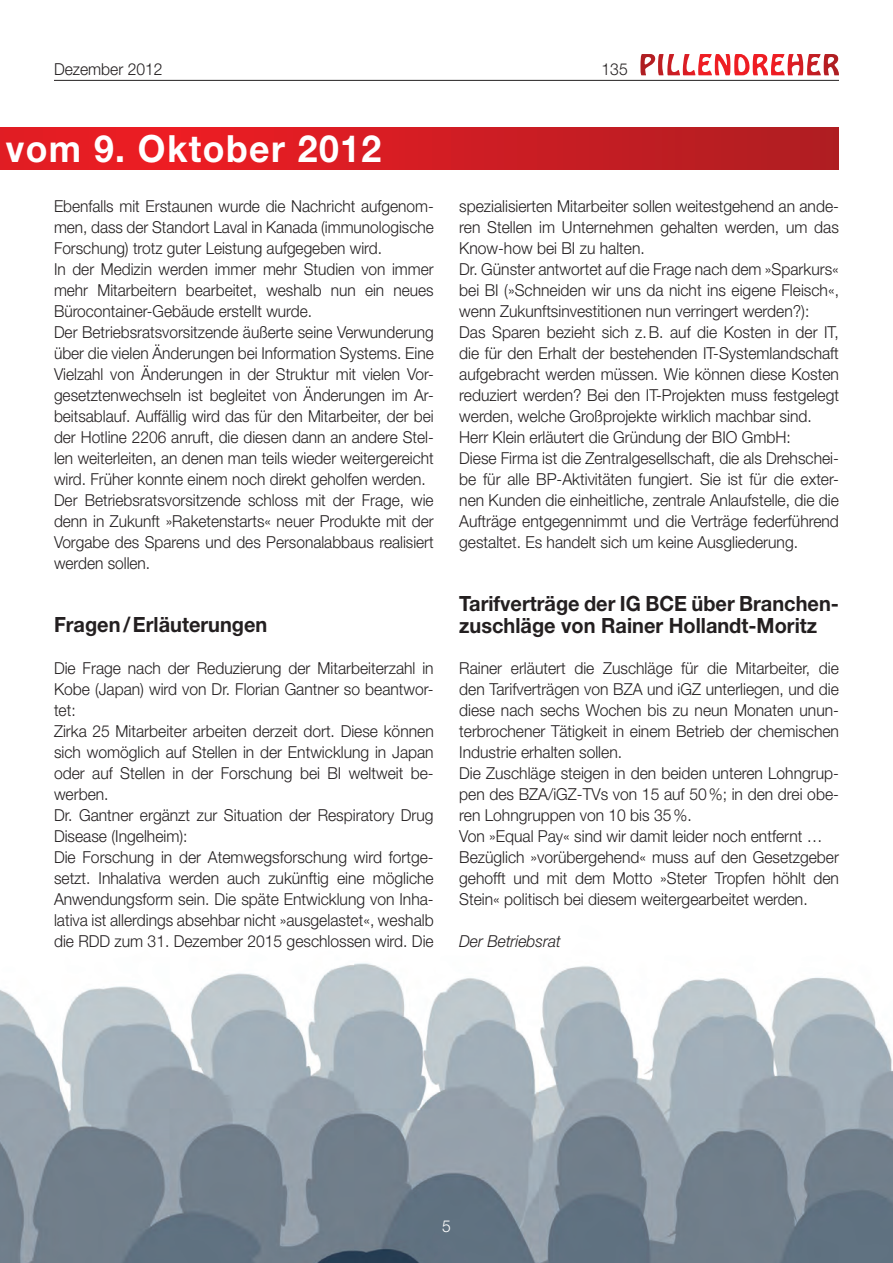
<style>
.page{position:relative;width:893px;height:1263px;background:#fff}
.page>*{position:absolute;margin:0;border:0;box-sizing:border-box;transform-origin:0 0}
.t1{font:700 37.5px "Helvetica Neue LT Std";letter-spacing:.04em;color:#fff;scale:.95 1}
.t2{font:700 21px/22.2px "Helvetica Neue LT Std";color:#231f20;scale:.95 1}
.t3{font:300 16.5px/21px "Helvetica Neue LT Std";color:#231f20;scale:.95 1}
.t4{font:300 16.5px/21px "Helvetica Neue LT Std";color:#231f20;scale:.94 1}
.t5{font:italic 300 16.5px "Helvetica Neue LT Std";color:#231f20;scale:.95 1}
.t6{font:300 16.5px "Helvetica Neue LT Std";color:#fff;scale:.95 1}
</style>
<div class="page">
<svg style="left:640px;top:54px;width:163px;height:22px"></svg>
<hr style="left:54px;top:80px;width:785px;height:1px;background:#231f20">
<img style="left:0;top:963px;width:893px;height:300px">
<svg style="left:0;top:128px;width:839px;height:42px;background:#d21d22"></svg>
<p class="t3" style="left:54px;top:59px;width:116px">Dezember 2012</p>
<p class="t3" style="left:602px;top:59px;width:29px">135</p>
<h1 class="t1" style="left:6px;top:125px;width:397px">vom 9. Oktober 2012</h1>
<p class="t4" style="left:54px;top:195px;width:405px">Ebenfalls mit Erstaunen wurde die Nachricht aufgenom&shy;men, dass der Standort Laval in Kanada (immunologische Forschung) trotz guter Leistung aufgegeben wird.<br>In der Medizin werden immer mehr Studien von immer mehr Mitarbeitern bearbeitet, weshalb nun ein neues Bürocontainer-Gebäude erstellt wurde.<br>Der Betriebsratsvorsitzende äußerte seine Verwunderung über die vielen Änderungen bei Information Systems. Eine Vielzahl von Änderungen in der Struktur mit vielen Vor&shy;gesetztenwechseln ist begleitet von Änderungen im Ar&shy;beitsablauf. Auffällig wird das für den Mitarbeiter, der bei der Hotline 2206 anruft, die diesen dann an andere Stel&shy;len weiterleiten, an denen man teils wieder weitergereicht wird. Früher konnte einem noch direkt geholfen werden.<br>Der Betriebsratsvorsitzende schloss mit der Frage, wie denn in Zukunft »Raketenstarts« neuer Produkte mit der Vorgabe des Sparens und des Personalabbaus realisiert werden sollen.</p>
<p class="t2" style="left:54px;top:613px;width:226px">Fragen/Erläuterungen</p>
<p class="t3" style="left:54px;top:657px;width:401px">Die Frage nach der Reduzierung der Mitarbeiterzahl in Kobe (Japan) wird von Dr. Florian Gantner so beantwor&shy;tet:<br>Zirka 25 Mitarbeiter arbeiten derzeit dort. Diese können sich womöglich auf Stellen in der Entwicklung in Japan oder auf Stellen in der Forschung bei BI weltweit be&shy;werben.<br>Dr. Gantner ergänzt zur Situation der Respiratory Drug Disease (Ingelheim):<br>Die Forschung in der Atemwegsforschung wird fortge&shy;setzt. Inhalativa werden auch zukünftig eine mögliche Anwendungsform sein. Die späte Entwicklung von Inha&shy;lativa ist allerdings absehbar nicht »ausgelastet«, weshalb die RDD zum 31. Dezember 2015 geschlossen wird. Die</p>
<p class="t3" style="left:459px;top:195px;width:401px">spezialisierten Mitarbeiter sollen weitestgehend an ande&shy;ren Stellen im Unternehmen gehalten werden, um das Know-how bei BI zu halten.<br>Dr. Günster antwortet auf die Frage nach dem »Sparkurs« bei BI (»Schneiden wir uns da nicht ins eigene Fleisch«, wenn Zukunftsinvestitionen nun verringert werden?):<br>Das Sparen bezieht sich z.B. auf die Kosten in der IT, die für den Erhalt der bestehenden IT-Systemlandschaft aufgebracht werden müssen. Wie können diese Kosten reduziert werden? Bei den IT-Projekten muss festgelegt werden, welche Großprojekte wirklich machbar sind.<br>Herr Klein erläutert die Gründung der BIO GmbH:<br>Diese Firma ist die Zentralgesellschaft, die als Drehschei&shy;be für alle BP-Aktivitäten fungiert. Sie ist für die exter&shy;nen Kunden die einheitliche, zentrale Anlaufstelle, die die Aufträge entgegennimmt und die Verträge federführend gestaltet. Es handelt sich um keine Ausgliederung.</p>
<p class="t2" style="left:459px;top:592px;width:401px">Tarifverträge der IG BCE über Branchen&shy;zuschläge von Rainer Hollandt-Moritz</p>
<p class="t3" style="left:459px;top:657px;width:401px">Rainer erläutert die Zuschläge für die Mitarbeiter, die den Tarifverträgen von BZA und iGZ unterliegen, und die diese nach sechs Wochen bis zu neun Monaten unun&shy;terbrochener Tätigkeit in einem Betrieb der chemischen Industrie erhalten sollen.<br>Die Zuschläge steigen in den beiden unteren Lohngrup&shy;pen des BZA/iGZ-TVs von 15 auf 50%; in den drei obe&shy;ren Lohngruppen von 10 bis 35%.<br>Von »Equal Pay« sind wir damit leider noch entfernt … Bezüglich »vorübergehend« muss auf den Gesetzgeber gehofft und mit dem Motto »Steter Tropfen höhlt den Stein« politisch bei diesem weitergearbeitet werden.</p>
<p class="t5" style="left:459px;top:931px;width:108px">Der Betriebsrat</p>
<p class="t6" style="left:442px;top:1216px;width:11px">5</p>
</div>
